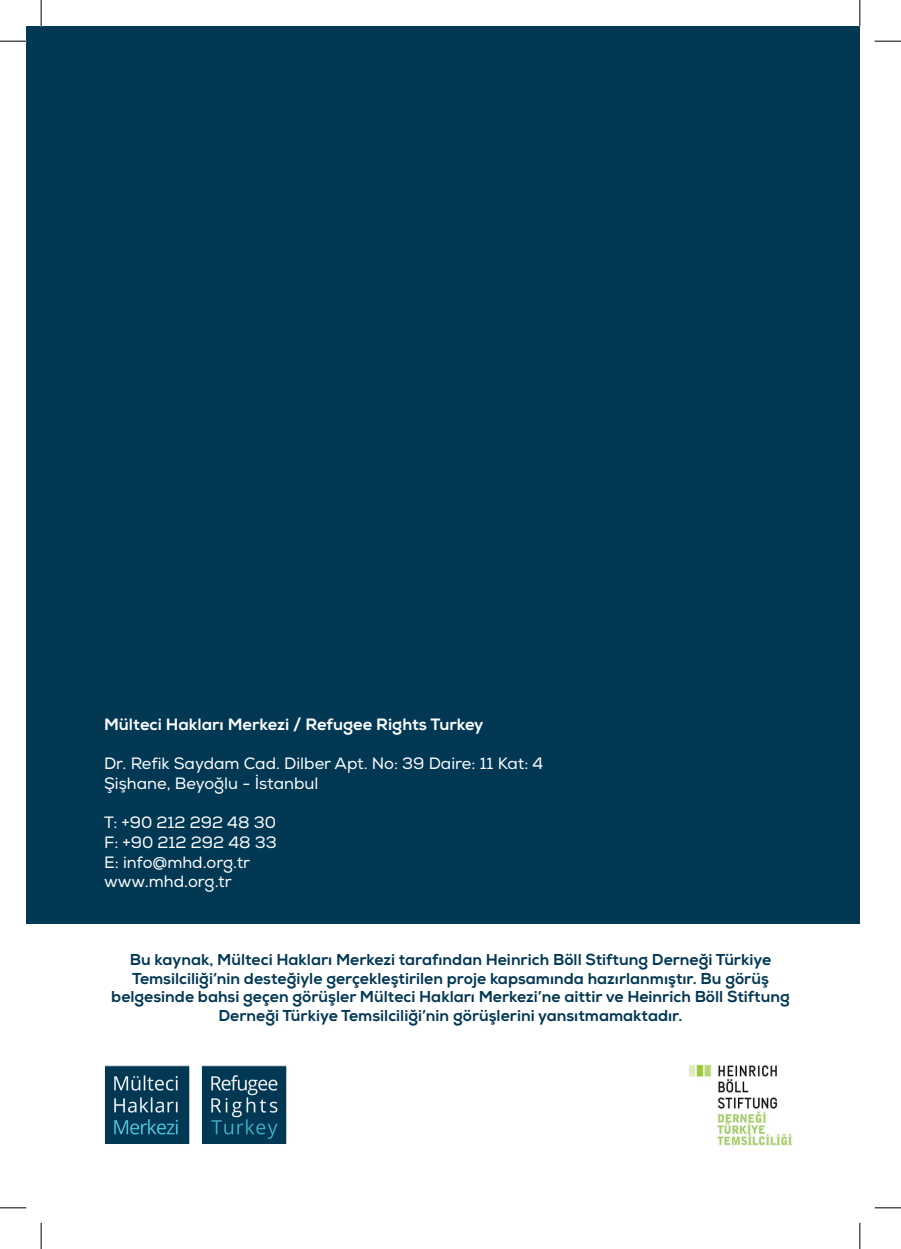
<style>
.page{position:relative;width:901px;height:1249px;background:#fff}
.page>*{position:absolute;margin:0;border:0;box-sizing:border-box;transform-origin:0 0}
.t1{font:16.45px "Nexa";color:#fff}
.t2{font:800 16.45px "Nexa";color:#fff}
.t3{font:800 15.75px/18.9px "Nexa";color:#023854;text-align:center}
</style>
<div class="page">
<div style="left:26px;top:26px;width:834px;height:897px;background:#023854"></div>
<img style="left:688px;top:1064px;width:105px;height:82px">
<img style="left:106px;top:1067px;width:82px;height:75px">
<div style="left:104px;top:1065px;width:86px;height:79px;border:1px solid #fff"></div>
<img style="left:203px;top:1067px;width:82px;height:75px">
<div style="left:201px;top:1065px;width:86px;height:79px;border:1px solid #fff"></div>
<svg style="left:0;top:41px;width:26px;height:1px"></svg>
<svg style="left:875px;top:41px;width:26px;height:1px"></svg>
<svg style="left:0;top:1207px;width:26px;height:1px"></svg>
<svg style="left:875px;top:1207px;width:26px;height:1px"></svg>
<svg style="left:41px;top:0;width:1px;height:26px"></svg>
<svg style="left:41px;top:1222px;width:1px;height:26px"></svg>
<svg style="left:859px;top:0;width:1px;height:26px"></svg>
<svg style="left:859px;top:1222px;width:1px;height:26px"></svg>
<p class="t2" style="left:104px;top:714px;width:381px">Mülteci Hakları Merkezi / Refugee Rights Turkey</p>
<p class="t1" style="left:104px;top:753px;width:441px">Dr. Refik Saydam Cad. Dilber Apt. No: 39 Daire: 11 Kat: 4</p>
<p class="t1" style="left:104px;top:773px;width:216px">Şişhane, Beyoğlu - İstanbul</p>
<p class="t1" style="left:104px;top:812px;width:173px">T: +90 212 292 48 30</p>
<p class="t1" style="left:104px;top:832px;width:174px">F: +90 212 292 48 33</p>
<p class="t1" style="left:104px;top:851px;width:148px">E: info@mhd.org.tr</p>
<p class="t1" style="left:104px;top:871px;width:129px">www.mhd.org.tr</p>
<p class="t3" style="left:111px;top:949px;width:680px">Bu kaynak, Mülteci Hakları Merkezi tarafından Heinrich Böll Stiftung Derneği Türkiye Temsilciliği’nin desteğiyle gerçekleştirilen proje kapsamında hazırlanmıştır. Bu görüş belgesinde bahsi geçen görüşler Mülteci Hakları Merkezi’ne aittir ve Heinrich Böll Stiftung Derneği Türkiye Temsilciliği’nin görüşlerini yansıtmamaktadır.</p>
</div>
